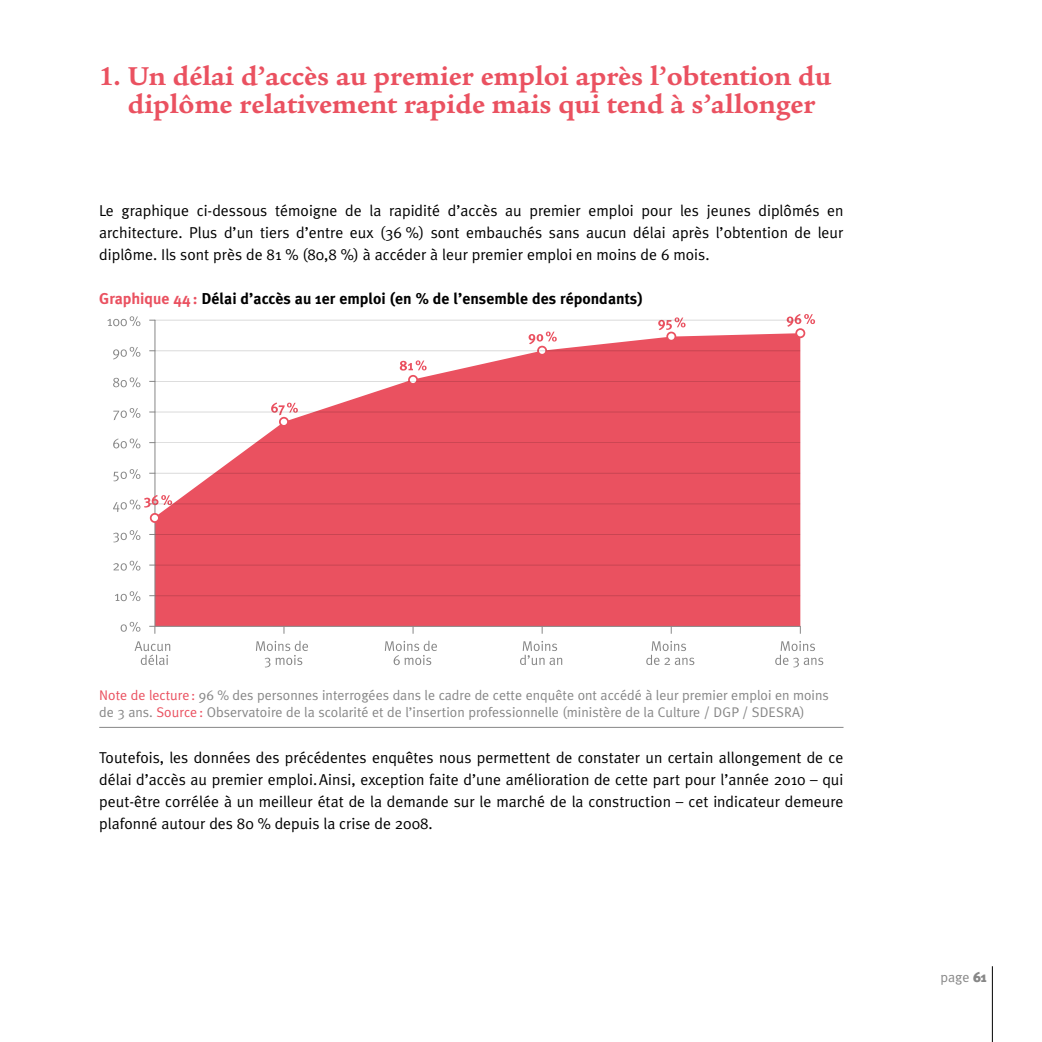
<style>
.page{position:relative;width:1042px;height:1042px;background:#fff}
.page>*{position:absolute;margin:0;border:0;box-sizing:border-box;transform-origin:0 0}
.t1{font:700 28px/28px "Legacy Serif";color:#ea5160;text-align:center}
.t2{font:15.75px/21.9px "Meta Plus Normal";color:#000;text-align:justify}
.t3{font:700 15.75px "Meta Plus";color:#000}
.t4{font:14px/17.5px "Meta Plus Normal";color:#878787}
.s1{color:#ea5160}
.s2{font-family:"Meta Plus";font-weight:900}
</style>
<div class="page">
<hr style="left:992px;top:966px;width:1px;height:76px;background:#000">
<hr style="left:99px;top:727px;width:744px;height:1px;background:#878787">
<svg style="left:156px;top:333px;width:644px;height:293px;fill:#ea5160"></svg>
<hr style="left:155px;top:320px;width:1px;height:306px;background:#878787">
<svg style="left:149px;top:626px;width:6px;height:8px"></svg>
<svg style="left:121px;top:622px;width:19px;height:10px"></svg>
<svg style="left:113px;top:469px;width:27px;height:12px"></svg>
<svg style="left:113px;top:438px;width:27px;height:10px"></svg>
<svg style="left:113px;top:408px;width:27px;height:12px"></svg>
<svg style="left:113px;top:377px;width:27px;height:10px"></svg>
<svg style="left:113px;top:347px;width:27px;height:12px"></svg>
<svg style="left:107px;top:316px;width:33px;height:10px"></svg>
<svg style="left:113px;top:530px;width:27px;height:12px"></svg>
<svg style="left:113px;top:561px;width:27px;height:10px"></svg>
<svg style="left:115px;top:591px;width:25px;height:10px"></svg>
<svg style="left:135px;top:641px;width:35px;height:24px"></svg>
<svg style="left:256px;top:641px;width:52px;height:26px"></svg>
<svg style="left:385px;top:641px;width:52px;height:24px"></svg>
<svg style="left:520px;top:641px;width:42px;height:24px"></svg>
<svg style="left:646px;top:641px;width:48px;height:24px"></svg>
<svg style="left:775px;top:641px;width:48px;height:26px"></svg>
<hr style="left:155px;top:626px;width:646px;height:1px;background:#878787">
<svg style="left:113px;top:495px;width:59px;height:17px"></svg>
<svg style="left:271px;top:402px;width:27px;height:13px"></svg>
<svg style="left:400px;top:360px;width:26px;height:10px"></svg>
<svg style="left:528px;top:331px;width:29px;height:13px"></svg>
<svg style="left:658px;top:317px;width:27px;height:13px"></svg>
<svg style="left:787px;top:314px;width:28px;height:13px"></svg>
<div style="left:151px;top:514px;width:8px;height:8px;background:#fff;border-radius:50%"></div>
<div style="left:150px;top:513px;width:10px;height:10px;border:2px solid #ea5160;border-radius:50%"></div>
<div style="left:280px;top:418px;width:8px;height:8px;background:#fff;border-radius:50%"></div>
<div style="left:279px;top:417px;width:10px;height:10px;border:2px solid #ea5160;border-radius:50%"></div>
<div style="left:409px;top:376px;width:8px;height:8px;background:#fff;border-radius:50%"></div>
<div style="left:408px;top:375px;width:10px;height:10px;border:2px solid #ea5160;border-radius:50%"></div>
<div style="left:538px;top:347px;width:8px;height:8px;background:#fff;border-radius:50%"></div>
<div style="left:537px;top:346px;width:10px;height:10px;border:2px solid #ea5160;border-radius:50%"></div>
<div style="left:667px;top:332px;width:8px;height:9px;background:#fff;border-radius:50%"></div>
<div style="left:666px;top:332px;width:10px;height:9px;border:2px solid #ea5160;border-radius:50%"></div>
<div style="left:796px;top:329px;width:8px;height:8px;background:#fff;border-radius:50%"></div>
<div style="left:795px;top:328px;width:10px;height:10px;border:2px solid #ea5160;border-radius:50%"></div>
<hr style="left:155px;top:595px;width:645px;height:1px;background:#dadada">
<hr style="left:155px;top:565px;width:645px;height:1px;background:#dadada">
<hr style="left:155px;top:534px;width:645px;height:1px;background:#dadada">
<hr style="left:155px;top:503px;width:645px;height:1px;background:#dadada">
<hr style="left:155px;top:473px;width:645px;height:1px;background:#dadada">
<hr style="left:155px;top:442px;width:645px;height:1px;background:#dadada">
<hr style="left:155px;top:412px;width:645px;height:1px;background:#dadada">
<hr style="left:155px;top:381px;width:645px;height:1px;background:#dadada">
<hr style="left:155px;top:350px;width:645px;height:1px;background:#dadada">
<hr style="left:155px;top:320px;width:645px;height:1px;background:#dadada">
<h1 class="t1" style="left:99px;top:62px;width:734px">1. Un délai d’accès au premier emploi après l’obtention du diplôme relativement rapide mais qui tend à s’allonger</h1>
<p class="t2" style="left:99px;top:200px;width:746px">Le graphique ci-dessous témoigne de la rapidité d’accès au premier emploi pour les jeunes diplômés en architecture. Plus d’un tiers d’entre eux (36 %) sont embauchés sans aucun délai après l’obtention de leur diplôme. Ils sont près de 81 % (80,8 %) à accéder à leur premier emploi en moins de 6 mois.</p>
<p class="t3" style="left:99px;top:289px;width:545px"><span class="s1">Graphique 44:</span> Délai d’accès au 1er emploi (en % de l’ensemble des répondants)</p>
<p class="t4" style="left:99px;top:686px;width:731px"><span class="s1">Note de lecture:</span> 96 % des personnes interrogées dans le cadre de cette enquête ont accédé à leur premier emploi en moins de 3 ans. <span class="s1">Source:</span> Observatoire de la scolarité et de l’insertion professionnelle (ministère de la Culture / DGP / SDESRA)</p>
<p class="t2" style="left:99px;top:746px;width:746px">Toutefois, les données des précédentes enquêtes nous permettent de constater un certain allongement de ce délai d’accès au premier emploi.Ainsi, exception faite d’une amélioration de cette part pour l’année 2010 – qui peut-être corrélée à un meilleur état de la demande sur le marché de la construction – cet indicateur demeure plafonné autour des 80 % depuis la crise de 2008.</p>
<p class="t4" style="left:940px;top:968px;width:48px">page <span class="s2">61</span></p>
</div>
